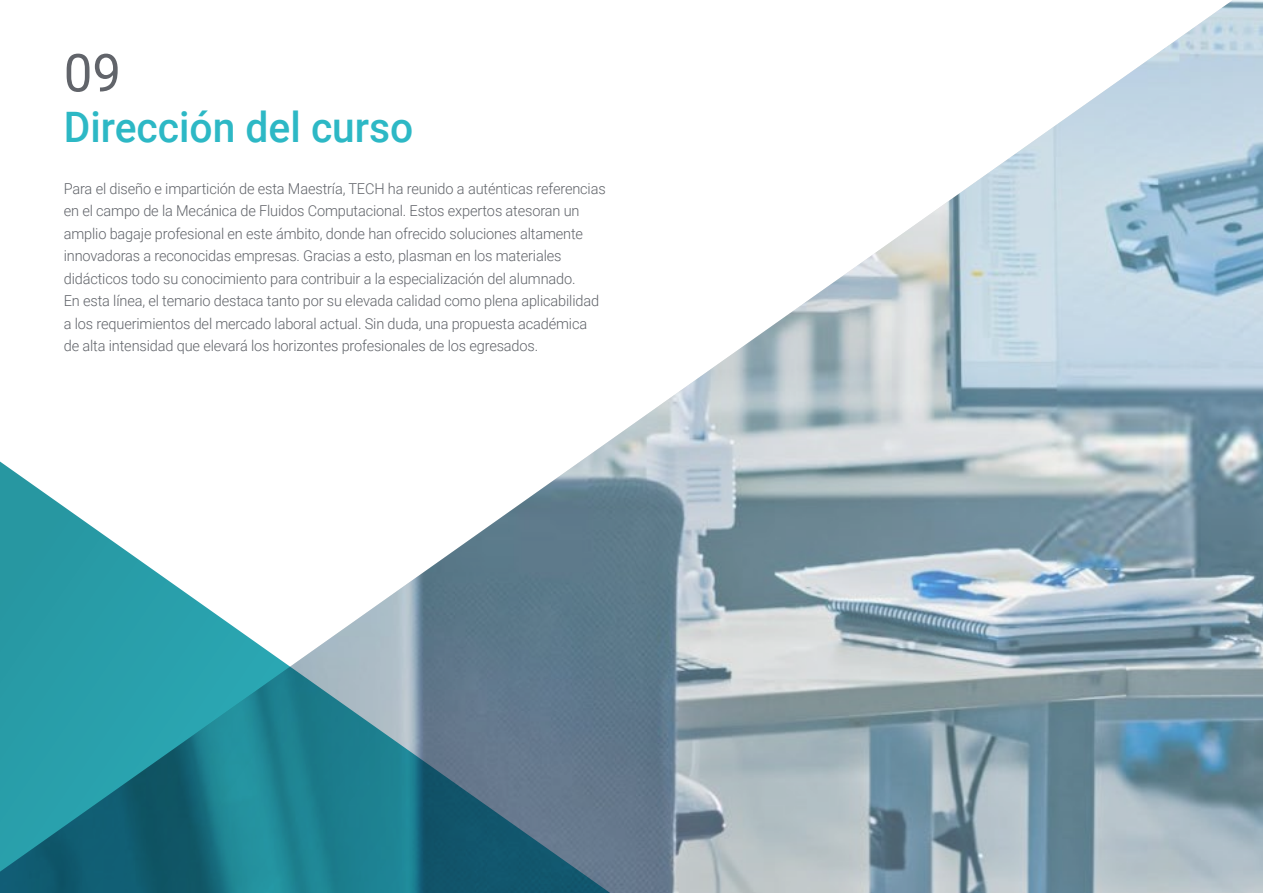
<style>
.page{position:relative;width:1263px;height:893px;background:#fff}
.page>*{position:absolute;margin:0;border:0;box-sizing:border-box;transform-origin:0 0}
.t1{font:52.5px "Roboto";color:#61646a}
.t2{font:500 42px "Roboto";color:#2db8c5}
.t3{font:300 15px/22.5px "Roboto";letter-spacing:-.01em;color:#61646a}
</style>
<div class="page">
<img style="left:602px;top:0;width:661px;height:893px">
<svg style="left:0;top:446px;width:640px;height:447px"></svg>
<h1 class="t1" style="left:64px;top:36px;width:59px">09</h1>
<h2 class="t2" style="left:64px;top:98px;width:351px">Dirección del curso</h2>
<p class="t3" style="left:64px;top:177px;width:543px">Para el diseño e impartición de esta Maestría, TECH ha reunido a auténticas referencias en el campo de la Mecánica de Fluidos Computacional. Estos expertos atesoran un amplio bagaje profesional en este ámbito, donde han ofrecido soluciones altamente innovadoras a reconocidas empresas. Gracias a esto, plasman en los materiales didácticos todo su conocimiento para contribuir a la especialización del alumnado.<br>En esta línea, el temario destaca tanto por su elevada calidad como plena aplicabilidad a los requerimientos del mercado laboral actual. Sin duda, una propuesta académica de alta intensidad que elevará los horizontes profesionales de los egresados.</p>
</div>
